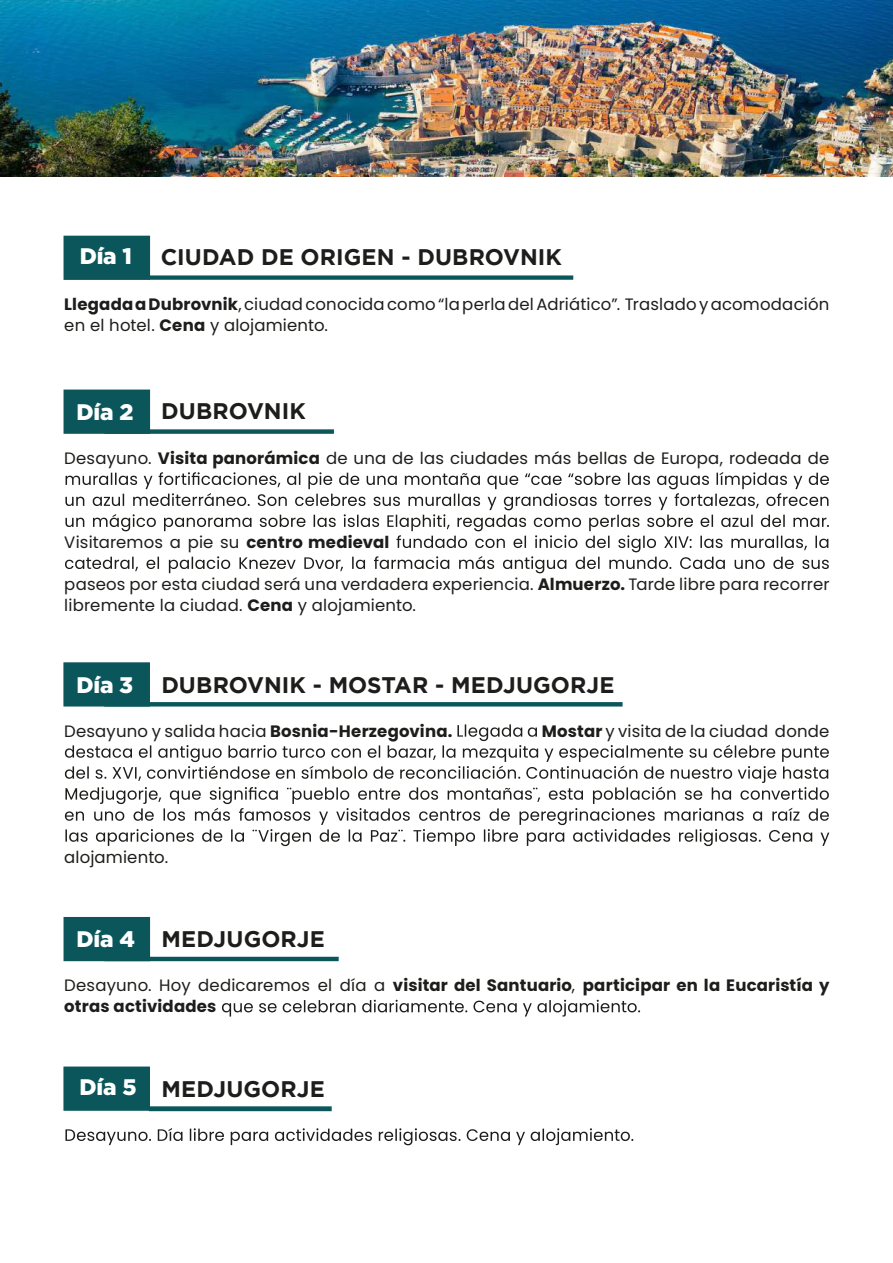
<style>
.page{position:relative;width:893px;height:1263px;background:#fff}
.page>*{position:absolute;margin:0;border:0;box-sizing:border-box;transform-origin:0 0}
.t1{font:700 22.5px "Gotham";letter-spacing:.005em;color:#1d1d1b}
.t2{font:900 22.5px "Gotham";color:#fff}
.t3{font:16.5px/21px "Poppins";letter-spacing:.01em;color:#1d1d1b}
.t4{font:700 16.5px/21px "Poppins";letter-spacing:.01em;color:#1d1d1b}
.s1{font-weight:700}
.s2{font-weight:900;color:#fff}
.s3{font-weight:400}
</style>
<div class="page">
<img style="left:0;top:0;width:893px;height:176px">
<div style="left:64px;top:236px;width:86px;height:44px;background:#0a565b;border:2px solid #0a565b"></div>
<svg style="left:149px;top:275px;width:424px;height:5px;background:#2c6d72"></svg>
<svg style="left:65px;top:472px;width:764px;height:101px"></svg>
<div style="left:64px;top:390px;width:86px;height:44px;background:#0a565b"></div>
<svg style="left:104px;top:429px;width:230px;height:5px"></svg>
<svg style="left:65px;top:724px;width:764px;height:122px"></svg>
<div style="left:63px;top:662px;width:87px;height:44px;background:#0a565b;border:2px solid #0a565b"></div>
<svg style="left:104px;top:702px;width:519px;height:4px;background:#0f595e"></svg>
<svg style="left:222px;top:1000px;width:418px;height:16px"></svg>
<div style="left:64px;top:917px;width:86px;height:44px;background:#0a565b"></div>
<hr style="left:104px;top:957px;width:235px;height:4px;background:#0a565b">
<svg style="left:65px;top:1128px;width:568px;height:17px"></svg>
<div style="left:63px;top:1066px;width:87px;height:45px;background:#0a565b;border:2px solid #0a565b"></div>
<svg style="left:149px;top:1106px;width:183px;height:5px"></svg>
<h1 class="t2" style="left:80px;top:243px;width:54px">Día 1</h1>
<h1 class="t1" style="left:161px;top:244px;width:403px">CIUDAD DE ORIGEN - DUBROVNIK</h1>
<p class="t3" style="left:64px;top:294px;width:767px"><span class="s1">LlegadaaDubrovnik</span>,ciudadconocidacomo“laperladelAdriático”. Trasladoyacomodación en el hotel. <span class="s1">Cena</span> y alojamiento.</p>
<h1 class="t1" style="left:77px;top:398px;width:231px"><span class="s2">Día 2</span> DUBROVNIK</h1>
<p class="t3" style="left:64px;top:448px;width:766px">Desayuno. <span class="s1">Visita panorámica</span> de una de las ciudades más bellas de Europa, rodeada de</p>
<p class="t3" style="left:64px;top:532px;width:327px">Visitaremos a pie su <span class="s1">centro medieval</span></p>
<p class="t3" style="left:64px;top:574px;width:767px">paseos por esta ciudad será una verdadera experiencia. <span class="s1">Almuerzo.</span> Tarde libre para recorrer libremente la ciudad. <span class="s1">Cena</span> y alojamiento.</p>
<h1 class="t1" style="left:76px;top:671px;width:540px"><span class="s2">Día 3</span> DUBROVNIK - MOSTAR - MEDJUGORJE</h1>
<p class="t3" style="left:64px;top:720px;width:390px">Desayuno y salida hacia <span class="s1">Bosnia-Herzegovina.</span></p>
<p class="t3" style="left:542px;top:720px;width:289px"><span class="s1">Mostar</span> y visita de la ciudad donde</p>
<p class="t3" style="left:64px;top:846px;width:106px">alojamiento.</p>
<h1 class="t1" style="left:77px;top:926px;width:250px"><span class="s2">Día 4</span> MEDJUGORJE</h1>
<p class="t4" style="left:64px;top:975px;width:767px"><span class="s3">Desayuno. Hoy dedicaremos el día a</span> visitar del Santuario<span class="s3">,</span> participar en la Eucaristía y otras actividades</p>
<h1 class="t1" style="left:80px;top:1076px;width:247px"><span class="s2">Día 5</span> MEDJUGORJE</h1>
</div>
